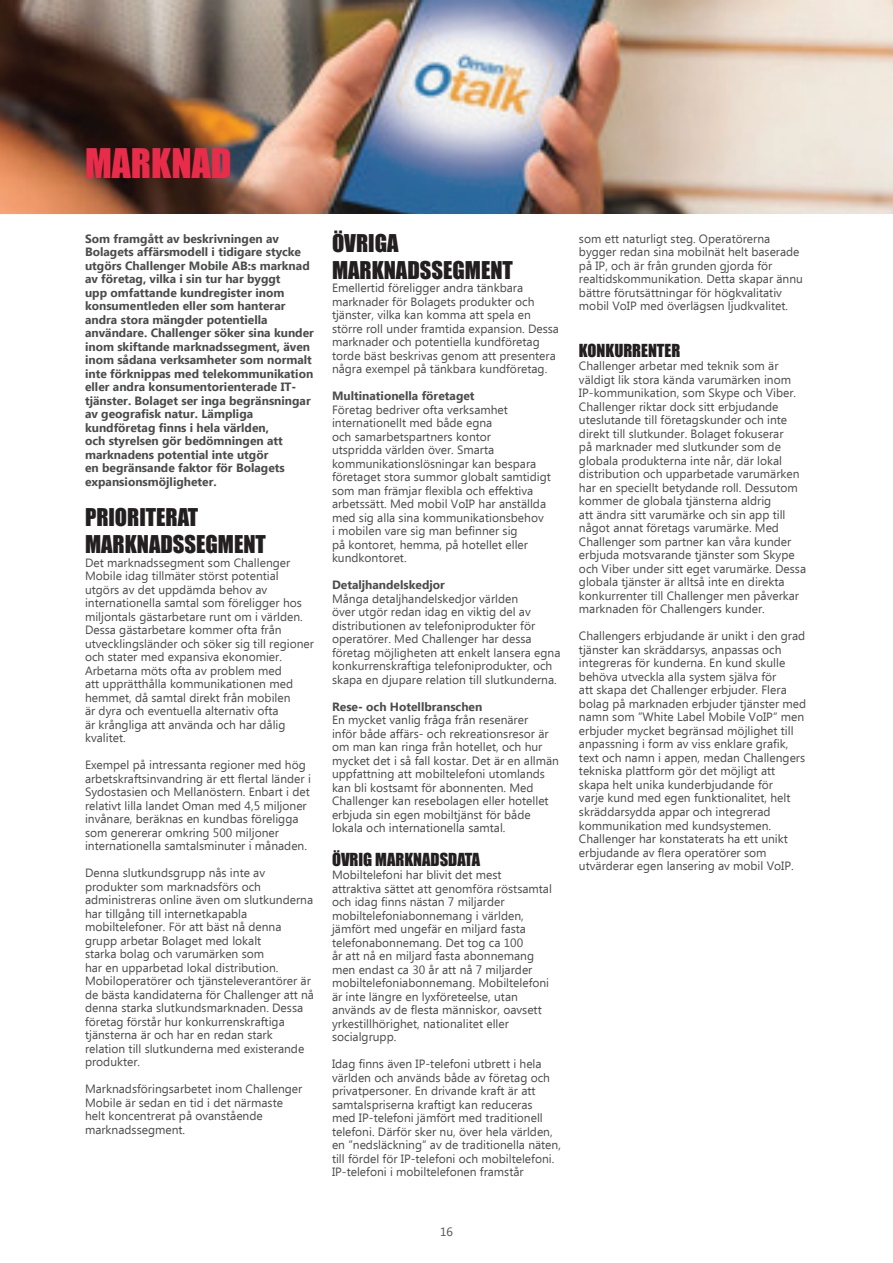
<style>
.page{position:relative;width:893px;height:1263px;background:#fff}
.page>*{position:absolute;margin:0;border:0;box-sizing:border-box;transform-origin:0 0}
.t1{font:37.5px "Impact";color:#ea2c4b}
.t2{font:22.5px/27px "Impact";color:#231f20}
.t3{font:16.5px "Impact";color:#231f20}
.t4{font:12px/13.5px "Ebrima";color:#4b4c4d}
.t5{font:700 12px/13.5px "Ebrima";color:#4b4c4d}
</style>
<div class="page">
<img style="left:0;top:0;width:893px;height:214px">
<h1 class="t1" style="left:85px;top:135px;width:22px">MARKNA</h1>
<h1 class="t1" style="left:211px;top:135px;width:22px">D</h1>
<p class="t5" style="left:85px;top:232px;width:230px">Som framgått av beskrivningen av Bolagets affä rsmodell i tidigare stycke utgörs Challenger Mobile AB:s marknad av företag, vilka i sin tur har byggt<br>upp omfattande kundregister inom konsumentleden eller som hanterar andra stora mä ngder potentiella användare. Challenger söker sina kunder inom skiftande marknadssegment, även inom sådana verksamheter som normalt inte förknippas med telekommunikation eller andra konsumentorienterade IT-<br>tjä nster. Bolaget ser inga begränsningar av geografisk natur. Lämpliga kundföretag finns i hela världen,<br>och styrelsen gör bedömningen att marknadens potential inte utgör<br>en begrä nsande faktor för Bolagets expansionsmöjligheter.</p>
<h2 class="t2" style="left:85px;top:503px;width:14px">PRIORITERAT<br>MARKNA</h2>
<h2 class="t2" style="left:160px;top:530px;width:25px">DSSEGMENT</h2>
<p class="t4" style="left:85px;top:557px;width:230px">Det marknadssegment som Challenger Mobile idag tillmäter störst potential utgörs av det uppdämda behov av internationella samtal som föreligger hos miljontals gästarbetare runt om i världen.<br>Dessa gästarbetare kommer ofta från utvecklingsländer och söker sig till regioner och stater med expansiva ekonomier.<br>Arbetarna möts ofta av problem med<br>att upprätthålla kommunikationen med hemmet, då samtal direkt från mobilen<br>är dyra och eventuella alternativ ofta<br>är krångliga att använda och har dålig kvalitet.</p>
<p class="t4" style="left:85px;top:759px;width:227px">Exempel på intressanta regioner med hög arbetskraftsinvandring är ett flertal länder i Sydostasien och Mellanöstern. Enbart i det relativt lilla landet Oman med 4,5 miljoner invånare, beräknas en kundbas föreligga som genererar omkring 500 miljoner internationella samtalsminuter i månaden.</p>
<p class="t4" style="left:85px;top:867px;width:230px">Denna slutkundsgrupp nås inte av produkter som marknadsförs och administreras online även om slutkunderna har tillgång till internetkapabla mobiltelefoner. För att bäst nå denna grupp arbetar Bolaget med lokalt<br>starka bolag och varumärken som<br>har en upparbetad lokal distribution.<br>Mobiloperatörer och tjänsteleverantörer är de bästa kandidaterna för Challenger att nå denna starka slutkundsmarknaden. Dessa företag förstår hur konkurrenskraftiga tjänsterna är och har en redan stark relation till slutkunderna med existerande produkter.</p>
<p class="t4" style="left:85px;top:1083px;width:219px">Marknadsföringsarbetet inom Challenger Mobile ä r sedan en tid i det nä rmaste helt koncentrerat på ovanstående marknadssegment.</p>
<h2 class="t2" style="left:332px;top:229px;width:36px">ÖVRIGA<br>MARKNA</h2>
<h2 class="t2" style="left:407px;top:256px;width:25px">DSSEGMENT</h2>
<p class="t4" style="left:332px;top:282px;width:229px">Emellertid föreligger andra tänkbara marknader för Bolagets produkter och tjänster, vilka kan komma att spela en större roll under framtida expansion. Dessa marknader och potentiella kundföretag torde bäst beskrivas genom att presentera några exempel på tänkbara kundföretag.</p>
<p class="t5" style="left:332px;top:390px;width:144px">Multinationella företaget</p>
<p class="t4" style="left:332px;top:403px;width:220px">Företag bedriver ofta verksamhet internationellt med både egna<br>och samarbetspartners kontor<br>utspridda världen över. Smarta kommunikationslösningar kan bespara företaget stora summor globalt samtidigt som man främjar flexibla och effektiva arbetssätt. Med mobil VoIP har anställda med sig alla sina kommunikationsbehov<br>i mobilen vare sig man befinner sig<br>på kontoret, hemma, på hotellet eller kundkontoret.</p>
<p class="t5" style="left:332px;top:579px;width:114px">Detaljhandelskedjor</p>
<p class="t4" style="left:332px;top:592px;width:230px">Många detaljhandelskedjor världen<br>över utgör redan idag en viktig del av distributionen av telefoniprodukter för operatörer. Med Challenger har dessa företag möjligheten att enkelt lansera egna konkurrenskraftiga telefoniprodukter, och skapa en djupare relation till slutkunderna.</p>
<p class="t5" style="left:332px;top:700px;width:152px">Rese- och Hotellbranschen</p>
<p class="t4" style="left:332px;top:714px;width:229px">En mycket vanlig fråga frå n resenä rer<br>infö r både affä rs- och rekreationsresor ä r om man kan ringa frå n hotellet, och hur mycket det i så fall kostar. Det ä r en allmä n uppfattning att mobiltelefoni utomlands kan bli kostsamt för abonnenten. Med Challenger kan resebolagen eller hotellet erbjuda sin egen mobiltjänst för både lokala och internationella samtal.</p>
<h3 class="t3" style="left:332px;top:846px;width:54px">ÖVRIG MARKNA</h3>
<h3 class="t3" style="left:431px;top:846px;width:36px">DSDATA</h3>
<p class="t4" style="left:332px;top:869px;width:221px">Mobiltelefoni har blivit det mest attraktiva sättet att genomföra röstsamtal och idag finns nästan 7 miljarder mobiltelefoniabonnemang i världen, jämfört med ungefär en miljard fasta telefonabonnemang. Det tog ca 100<br>år att nå en miljard fasta abonnemang men endast ca 30 år att nå 7 miljarder mobiltelefoniabonnemang. Mobiltelefoni är inte längre en lyxföreteelse, utan används av de flesta människor, oavsett yrkestillhörighet, nationalitet eller socialgrupp.</p>
<p class="t4" style="left:332px;top:1058px;width:230px">Idag finns även IP-telefoni utbrett i hela världen och används både av företag och privatpersoner. En drivande kraft är att samtalspriserna kraftigt kan reduceras<br>med IP-telefoni jämfört med traditionell telefoni. Därför sker nu, över hela världen, en ”nedsläckning” av de traditionella näten, till fördel för IP-telefoni och mobiltelefoni.<br>IP-telefoni i mobiltelefonen framstår</p>
<p class="t4" style="left:579px;top:232px;width:225px">som ett naturligt steg. Operatörerna bygger redan sina mobilnät helt baserade på IP, och är från grunden gjorda för realtidskommunikation. Detta skapar ännu bättre förutsättningar för högkvalitativ mobil VoIP med överlägsen ljudkvalitet.</p>
<h3 class="t3" style="left:579px;top:338px;width:18px">KONKURRENTER</h3>
<p class="t4" style="left:579px;top:360px;width:229px">Challenger arbetar med teknik som är väldigt lik stora kända varumärken inom IP-kommunikation, som Skype och Viber.<br>Challenger riktar dock sitt erbjudande uteslutande till företagskunder och inte direkt till slutkunder. Bolaget fokuserar<br>på marknader med slutkunder som de globala produkterna inte når, där lokal distribution och upparbetade varumärken har en speciellt betydande roll. Dessutom kommer de globala tjänsterna aldrig<br>att ändra sitt varumärke och sin app till något annat företags varumärke. Med Challenger som partner kan våra kunder erbjuda motsvarande tjänster som Skype och Viber under sitt eget varumärke. Dessa globala tjänster är alltså inte en direkta konkurrenter till Challenger men påverkar marknaden för Challengers kunder.</p>
<p class="t4" style="left:579px;top:630px;width:229px">Challengers erbjudande är unikt i den grad tjänster kan skräddarsys, anpassas och integreras för kunderna. En kund skulle behöva utveckla alla system själva för<br>att skapa det Challenger erbjuder. Flera bolag på marknaden erbjuder tjänster med namn som ”White Label Mobile VoIP” men erbjuder mycket begränsad möjlighet till anpassning i form av viss enklare grafik, text och namn i appen, medan Challengers tekniska plattform gör det möjligt att skapa helt unika kunderbjudande för<br>varje kund med egen funktionalitet, helt skräddarsydda appar och integrerad kommunikation med kundsystemen.<br>Challenger har konstaterats ha ett unikt erbjudande av flera operatörer som utvärderar egen lansering av mobil VoIP.</p>
<p class="t4" style="left:440px;top:1225px;width:14px">16</p>
</div>
